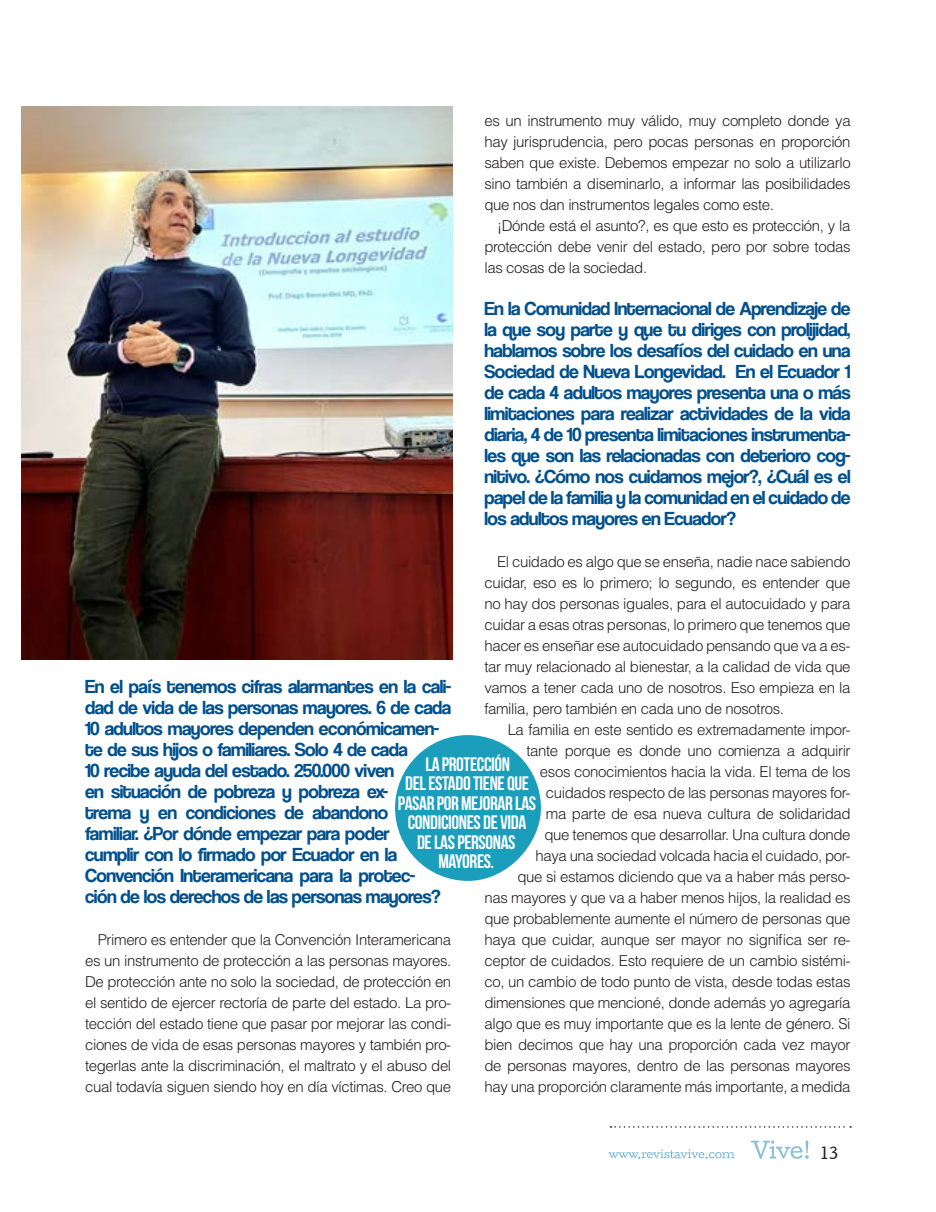
<style>
.page{position:relative;width:936px;height:1212px;background:#fff}
.page>*{position:absolute;margin:0;border:0;box-sizing:border-box;transform-origin:0 0}
.t1{font:19.5px/21px "Coolvetica Rg";letter-spacing:-.025em;color:#00508e}
.t2{font:700 19.5px/19.5px "Bebas Neue";letter-spacing:-.02em;color:#fff;text-align:center}
.t3{font:300 15px/21px "Helvetica LT Std";letter-spacing:-.025em;color:#231f20;text-align:justify}
.t4{font:15px "Cutive";color:#231f20}
</style>
<div class="page">
<img style="left:21px;top:106px;width:431px;height:553px">
<div style="left:395px;top:735px;width:146px;height:146px;background:#1a9ebb;border-radius:50%"></div>
<svg style="left:610px;top:1126px;width:241px;height:2px"></svg>
<svg style="left:751px;top:1140px;width:57px;height:19px"></svg>
<svg style="left:608px;top:1149px;width:126px;height:10px"></svg>
<p class="t3" style="left:484px;top:110px;width:368px">es un instrumento muy válido, muy completo donde ya hay jurisprudencia, pero pocas personas en proporción saben que existe. Debemos empezar no solo a utilizarlo sino también a diseminarlo, a informar las posibilidades que nos dan instrumentos legales como este.</p>
<p class="t3" style="left:484px;top:215px;width:367px;text-indent:13px">¡Dónde está el asunto?, es que esto es protección, y la protección debe venir del estado, pero por sobre todas las cosas de la sociedad.</p>
<p class="t1" style="left:484px;top:298px;width:368px;text-align:justify">En la Comunidad Internacional de Aprendizaje de la que soy parte y que tu diriges con prolijidad, hablamos sobre los desafíos del cuidado en una Sociedad de Nueva Longevidad. En el Ecuador 1 de cada 4 adultos mayores presenta una o más limitaciones para realizar actividades de la vida diaria, 4 de 10 presenta limitaciones instrumenta&shy;les que son las relacionadas con deterioro cog&shy;nitivo. ¿Cómo nos cuidamos mejor?, ¿Cuál es el papel de la familia y la comunidad en el cuidado de los adultos mayores en Ecuador?</p>
<p class="t3" style="left:484px;top:551px;width:368px;text-indent:13px">El cuidado es algo que se enseña, nadie nace sabiendo cuidar, eso es lo primero; lo segundo, es entender que no hay dos personas iguales, para el autocuidado y para cuidar a esas otras personas, lo primero que tenemos que hacer es enseñar ese autocuidado pensando que va a es&shy;tar muy relacionado al bienestar, a la calidad de vida que vamos a tener cada uno de nosotros. Eso empieza en la familia, pero también en cada uno de nosotros.</p>
<p class="t3" style="left:484px;top:719px;width:368px;text-align:right">La familia en este sentido es extremadamente impor&shy;tante porque es donde uno comienza a adquirir<br>esos conocimientos hacia la vida. El tema de los cuidados respecto de las personas mayores for-<br>ma parte de esa nueva cultura de solidaridad<br>que tenemos que desarrollar. Una cultura donde<br>haya una sociedad volcada hacia el cuidado, por-<br>que si estamos diciendo que va a haber más perso-<br>nas mayores y que va a haber menos hijos, la realidad es que probablemente aumente el número de personas que haya que cuidar, aunque ser mayor no significa ser re&shy;ceptor de cuidados. Esto requiere de un cambio sistémi&shy;co, un cambio de todo punto de vista, desde todas estas dimensiones que mencioné, donde además yo agregaría algo que es muy importante que es la lente de género. Si bien decimos que hay una proporción cada vez mayor de personas mayores, dentro de las personas mayores hay una proporción claramente más importante, a medida</p>
<p class="t1" style="left:85px;top:676px;width:368px">En el país tenemos cifras alarmantes en la cali&shy;dad de vida de las personas mayores. 6 de cada 10 adultos mayores dependen económicamen&shy;te de sus hijos o familiares. Solo 4 de cada<br>10 recibe ayuda del estado. 250.000 viven<br>en situación de pobreza y pobreza ex-<br>trema y en condiciones de abandono<br>familiar. ¿Por dónde empezar para poder<br>cumplir con lo firmado por Ecuador en la Convención Interamericana para la protec&shy;ción de los derechos de las personas mayores?</p>
<p class="t3" style="left:85px;top:929px;width:368px;text-indent:13px">Primero es entender que la Convención Interamericana es un instrumento de protección a las personas mayores.<br>De protección ante no solo la sociedad, de protección en el sentido de ejercer rectoría de parte del estado. La pro&shy;tección del estado tiene que pasar por mejorar las condi&shy;ciones de vida de esas personas mayores y también pro&shy;tegerlas ante la discriminación, el maltrato y el abuso del cual todavía siguen siendo hoy en día víctimas. Creo que</p>
<h1 class="t2" style="left:398px;top:754px;width:140px">LA PROTECCIÓN<br>DEL ESTADO TIENE QUE<br>PASAR POR MEJORAR LAS<br>CONDICIONES DE VIDA<br>DE LAS PERSONAS<br>MAYORES.</h1>
<p class="t4" style="left:820px;top:1140px;width:19px">13</p>
</div>
